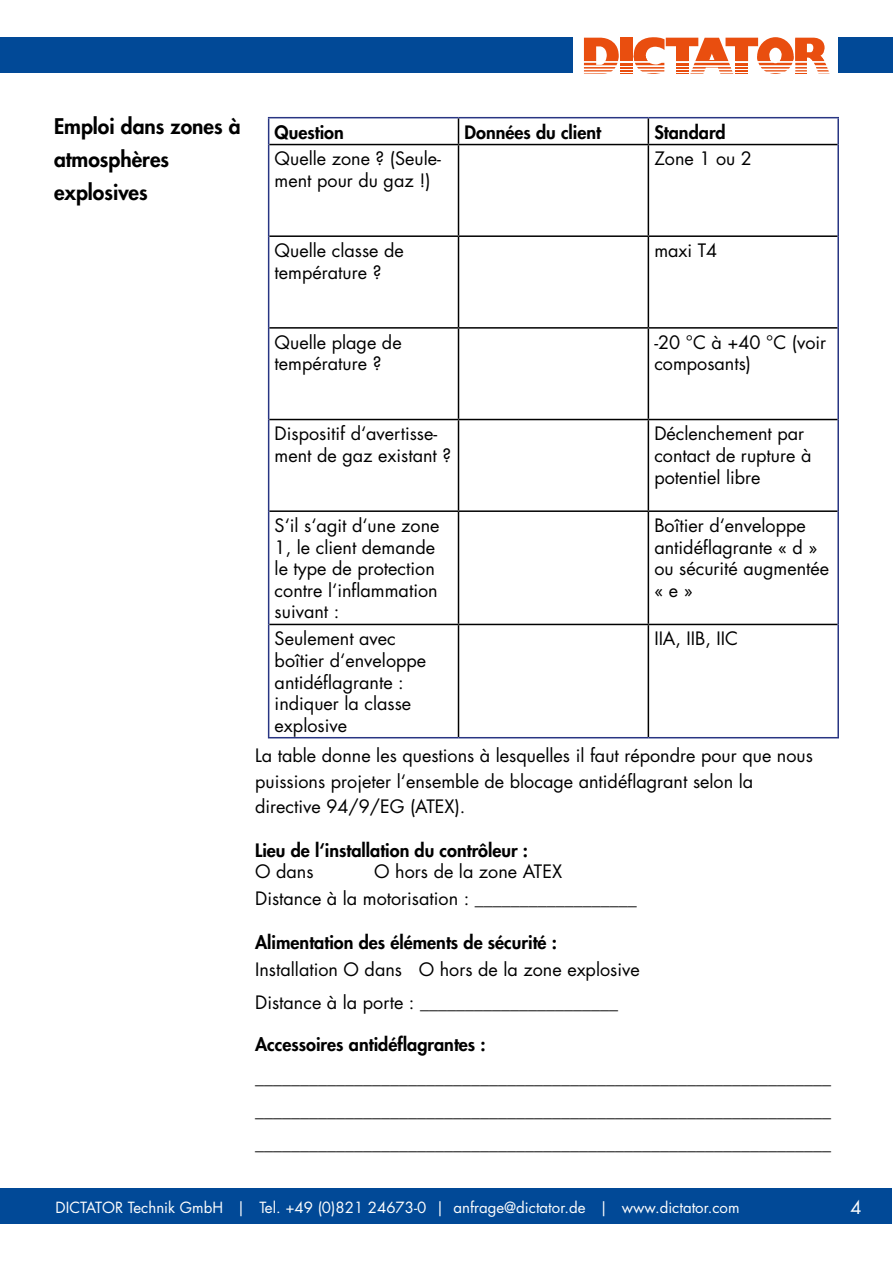
<style>
.page{position:relative;width:893px;height:1263px;background:#fff}
.page>*{position:absolute;margin:0;border:0;box-sizing:border-box;transform-origin:0 0}
.t1{font:800 21px/33px "Futura Std";color:#000}
.t2{font:18px/21.6px "Futura Std";color:#000}
.t3{font:800 18px "Futura Std";color:#000}
.t4{font:18px "Futura Std";color:#fff}
.t5{font:15px "Futura Std";color:#fdfdfd}
</style>
<div class="page">
<hr style="left:268px;top:117px;width:190px;height:1px;background:#283583">
<svg style="left:268px;top:118px;width:1px;height:27px"></svg>
<hr style="left:458px;top:117px;width:190px;height:1px;background:#283583">
<hr style="left:648px;top:117px;width:191px;height:1px;background:#283583">
<hr style="left:837px;top:118px;width:2px;height:27px;background:#283583">
<hr style="left:268px;top:145px;width:1px;height:91px;background:#283583">
<hr style="left:837px;top:145px;width:2px;height:91px;background:#283583">
<hr style="left:268px;top:236px;width:1px;height:92px;background:#283583">
<hr style="left:837px;top:236px;width:2px;height:92px;background:#283583">
<hr style="left:268px;top:328px;width:1px;height:91px;background:#283583">
<hr style="left:837px;top:328px;width:2px;height:91px;background:#283583">
<hr style="left:268px;top:419px;width:1px;height:92px;background:#283583">
<hr style="left:837px;top:419px;width:2px;height:92px;background:#283583">
<hr style="left:268px;top:511px;width:1px;height:113px;background:#283583">
<hr style="left:837px;top:511px;width:2px;height:113px;background:#283583">
<hr style="left:268px;top:624px;width:1px;height:113px;background:#283583">
<hr style="left:837px;top:624px;width:2px;height:113px;background:#283583">
<hr style="left:268px;top:737px;width:190px;height:1px;background:#283583">
<hr style="left:458px;top:737px;width:190px;height:1px;background:#283583">
<hr style="left:648px;top:737px;width:191px;height:1px;background:#283583">
<svg style="left:458px;top:118px;width:1px;height:26px"></svg>
<svg style="left:648px;top:118px;width:1px;height:26px"></svg>
<hr style="left:269px;top:144px;width:189px;height:1px;background:#000">
<hr style="left:458px;top:144px;width:190px;height:1px;background:#000">
<hr style="left:458px;top:145px;width:1px;height:90px;background:#000">
<hr style="left:648px;top:144px;width:189px;height:1px;background:#000">
<hr style="left:648px;top:145px;width:1px;height:90px;background:#000">
<hr style="left:269px;top:235px;width:189px;height:2px;background:#000">
<hr style="left:458px;top:235px;width:190px;height:2px;background:#000">
<hr style="left:458px;top:237px;width:1px;height:90px;background:#000">
<hr style="left:648px;top:235px;width:189px;height:2px;background:#000">
<hr style="left:648px;top:237px;width:1px;height:90px;background:#000">
<hr style="left:269px;top:327px;width:189px;height:2px;background:#000">
<hr style="left:458px;top:327px;width:190px;height:2px;background:#000">
<hr style="left:458px;top:329px;width:1px;height:90px;background:#000">
<hr style="left:648px;top:327px;width:189px;height:2px;background:#000">
<hr style="left:648px;top:329px;width:1px;height:90px;background:#000">
<hr style="left:269px;top:419px;width:189px;height:1px;background:#000">
<hr style="left:458px;top:419px;width:190px;height:1px;background:#000">
<hr style="left:458px;top:420px;width:1px;height:90px;background:#000">
<hr style="left:648px;top:419px;width:189px;height:1px;background:#000">
<hr style="left:648px;top:420px;width:1px;height:90px;background:#000">
<hr style="left:269px;top:510px;width:189px;height:2px;background:#000">
<hr style="left:458px;top:510px;width:190px;height:2px;background:#000">
<hr style="left:458px;top:512px;width:1px;height:112px;background:#000">
<hr style="left:648px;top:510px;width:189px;height:2px;background:#000">
<hr style="left:648px;top:512px;width:1px;height:112px;background:#000">
<hr style="left:269px;top:624px;width:189px;height:1px;background:#000">
<hr style="left:458px;top:624px;width:190px;height:1px;background:#000">
<hr style="left:458px;top:625px;width:1px;height:112px;background:#000">
<hr style="left:648px;top:624px;width:189px;height:1px;background:#000">
<hr style="left:648px;top:625px;width:1px;height:112px;background:#000">
<svg style="left:584px;top:37px;width:245px;height:37px"></svg>
<div style="left:0;top:37px;width:573px;height:35px;background:#014997"></div>
<div style="left:839px;top:37px;width:54px;height:35px;background:#014997"></div>
<div style="left:0;top:1188px;width:891px;height:36px;background:#014997"></div>
<p class="t1" style="left:54px;top:110px;width:188px">Emploi dans zones à atmosphères explosives</p>
<p class="t3" style="left:275px;top:120px;width:71px">Question</p>
<p class="t3" style="left:464px;top:120px;width:138px">Données du client</p>
<p class="t3" style="left:654px;top:120px;width:73px">Standard</p>
<p class="t2" style="left:275px;top:148px;width:168px">Quelle zone ? (Seule&shy;ment pour du gaz !)</p>
<p class="t2" style="left:654px;top:148px;width:99px">Zone 1 ou 2</p>
<p class="t2" style="left:275px;top:240px;width:131px">Quelle classe de température ?</p>
<p class="t2" style="left:654px;top:240px;width:64px">maxi T4</p>
<p class="t2" style="left:275px;top:331px;width:129px">Quelle plage de température ?</p>
<p class="t2" style="left:654px;top:331px;width:173px">-20 °C à +40 °C (voir composants)</p>
<p class="t2" style="left:275px;top:423px;width:178px">Dispositif d‘avertisse&shy;ment de gaz existant ?</p>
<p class="t2" style="left:654px;top:423px;width:159px">Déclenchement par contact de rupture à potentiel libre</p>
<p class="t2" style="left:275px;top:515px;width:166px">S‘il s‘agit d‘une zone<br>1, le client demande le type de protection contre l‘inflammation suivant :</p>
<p class="t2" style="left:654px;top:515px;width:176px">Boîtier d‘enveloppe antidéflagrante « d » ou sécurité augmentée « e »</p>
<p class="t2" style="left:275px;top:628px;width:153px">Seulement avec boîtier d‘enveloppe antidéflagrante : indiquer la classe explosive</p>
<p class="t2" style="left:654px;top:628px;width:85px">IIA, IIB, IIC</p>
<p class="t2" style="left:255px;top:743px;width:559px;line-height:25.5px">La table donne les questions à lesquelles il faut répondre pour que nous puissions projeter l‘ensemble de blocage antidéflagrant selon la directive 94/9/EG (ATEX).</p>
<p class="t3" style="left:255px;top:839px;width:274px">Lieu de l‘installation du contrôleur :</p>
<p class="t2" style="left:255px;top:861px;width:60px">O dans</p>
<p class="t2" style="left:255px;top:858px;width:383px;line-height:27px;text-indent:119px">O hors de la zone ATEX<br>Distance à la motorisation : __________________</p>
<p class="t3" style="left:255px;top:931px;width:303px">Alimentation des éléments de sécurité :</p>
<p class="t2" style="left:255px;top:953px;width:386px;line-height:33px">Installation O dans O hors de la zone explosive<br>Distance à la porte : ______________________</p>
<p class="t3" style="left:255px;top:1033px;width:232px">Accessoires antidéflagrantes :</p>
<p class="t2" style="left:255px;top:1061px;width:577px;line-height:33px;text-align:justify">________________________________________________________________ ________________________________________________________________ ________________________________________________________________</p>
<p class="t5" style="left:56px;top:1198px;width:685px">DICTATOR Technik GmbH | Tel. +49 (0)821 24673-0 | anfrage@dictator.de | www.dictator.com</p>
<p class="t4" style="left:850px;top:1196px;width:13px">4</p>
</div>
